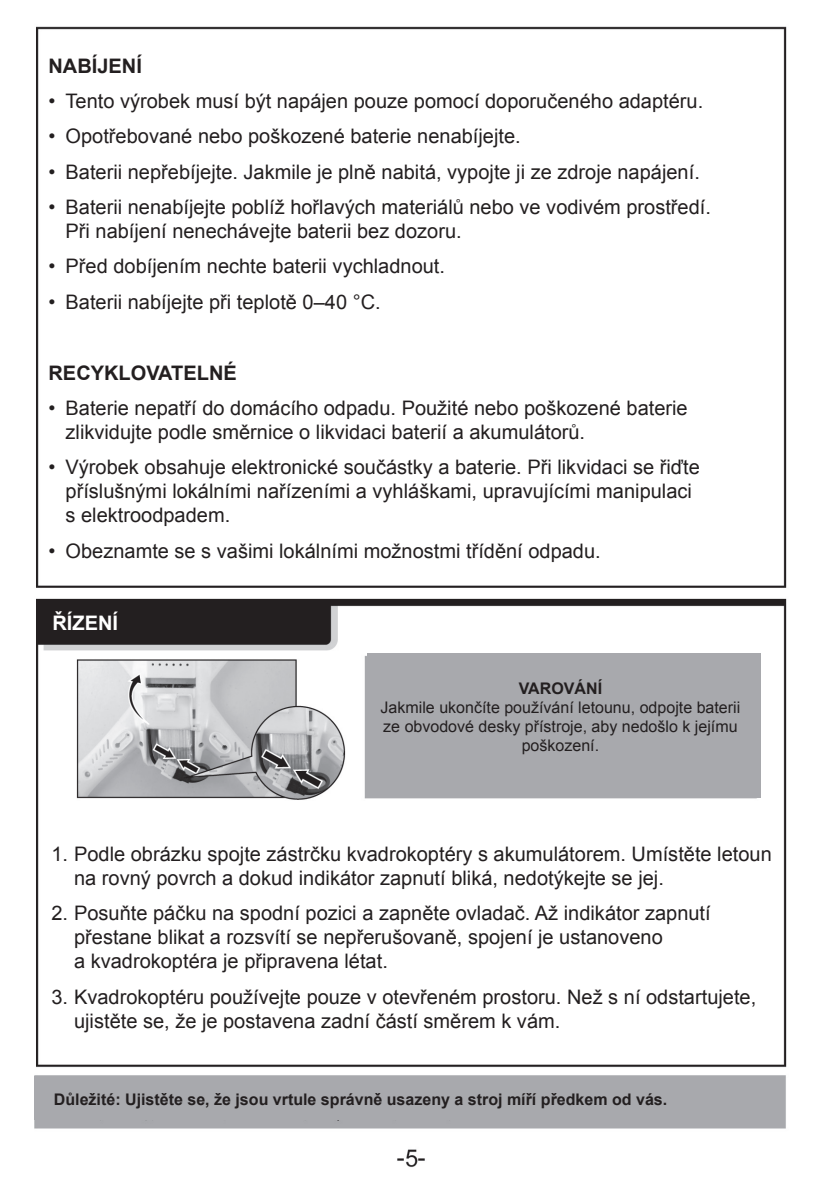
<style>
.page{position:relative;width:823px;height:1191px;background:#fff}
.page>*{position:absolute;margin:0;border:0;box-sizing:border-box;transform-origin:0 0}
.t1{font:20px/24px "Arial";color:#231f20}
.t2{font:700 20px "Arial";color:#231f20}
.t3{font:700 20px "Arial";color:#fff}
.t4{font:16px/19.2px "Arial";color:#231f20;text-align:center}
.t5{font:700 16px "Arial";color:#231f20}
</style>
<div class="page">
<img style="left:34px;top:26px;width:753px;height:1141px">
<div style="left:44px;top:31px;width:738px;height:544px;background:#fff"></div>
<div style="left:41px;top:805px;width:739px;height:255px;background:#fff"></div>
<div style="left:44px;top:607px;width:282px;height:32px;background:#231f20"></div>
<div style="left:366px;top:653px;width:394px;height:145px;background:#a8a9ad"></div>
<div style="left:34px;top:1076px;width:748px;height:44px;background:#a8a9ad"></div>
<p class="t2" style="left:48px;top:52px;width:95px">NABÍJENÍ</p>
<p class="t1" style="left:48px;top:89px;width:656px">• Tento výrobek musí být napájen pouze pomocí doporučeného adaptéru.</p>
<p class="t1" style="left:48px;top:125px;width:473px">• Opotřebované nebo poškozené baterie nenabíjejte.</p>
<p class="t1" style="left:48px;top:160px;width:652px">• Baterii nepřebíjejte. Jakmile je plně nabitá, vypojte ji ze zdroje napájení.</p>
<p class="t1" style="left:65px;top:195px;width:646px;text-indent:-17px">• Baterii nenabíjejte poblíž hořlavých materiálů nebo ve vodivém prostředí.<br>Při nabíjení nenechávejte baterii bez dozoru.</p>
<p class="t1" style="left:48px;top:255px;width:398px">• Před dobíjením nechte baterii vychladnout.</p>
<p class="t1" style="left:48px;top:290px;width:333px">• Baterii nabíjejte při teplotě 0–40 °C.</p>
<p class="t2" style="left:48px;top:359px;width:190px">RECYKLOVATELNÉ</p>
<p class="t1" style="left:65px;top:396px;width:623px;text-indent:-17px">• Baterie nepatří do domácího odpadu. Použité nebo poškozené baterie zlikvidujte podle směrnice o likvidaci baterií a akumulátorů.</p>
<p class="t1" style="left:65px;top:455px;width:635px;text-indent:-17px">• Výrobek obsahuje elektronické součástky a baterie. Při likvidaci se řiďte příslušnými lokálními nařízeními a vyhláškami, upravujícími manipulaci s elektroodpadem.</p>
<p class="t1" style="left:48px;top:539px;width:553px">• Obeznamte se s vašimi lokálními možnostmi třídění odpadu.</p>
<p class="t3" style="left:52px;top:610px;width:67px">ŘÍZENÍ</p>
<p class="t5" style="left:518px;top:677px;width:85px">VAROVÁNÍ</p>
<p class="t4" style="left:380px;top:698px;width:361px">Jakmile ukončíte používání letounu, odpojte baterii ze obvodové desky přístroje, aby nedošlo k jejímu poškození.</p>
<p class="t1" style="left:74px;top:842px;width:698px;text-indent:-23px">1. Podle obrázku spojte zástrčku kvadrokoptéry s akumulátorem. Umístěte letoun na rovný povrch a dokud indikátor zapnutí bliká, nedotýkejte se jej.</p>
<p class="t1" style="left:74px;top:901px;width:637px;text-indent:-23px">2. Posuňte páčku na spodní pozici a zapněte ovladač. Až indikátor zapnutí přestane blikat a rozsvítí se nepřerušovaně, spojení je ustanoveno<br>a kvadrokoptéra je připravena létat.</p>
<p class="t1" style="left:74px;top:985px;width:683px;text-indent:-23px">3. Kvadrokoptéru používejte pouze v otevřeném prostoru. Než s ní odstartujete, ujistěte se, že je postavena zadní částí směrem k vám.</p>
<p class="t5" style="left:54px;top:1088px;width:614px">Důležité: Ujistěte se, že jsou vrtule správně usazeny a stroj míří předkem od vás.</p>
</div>
